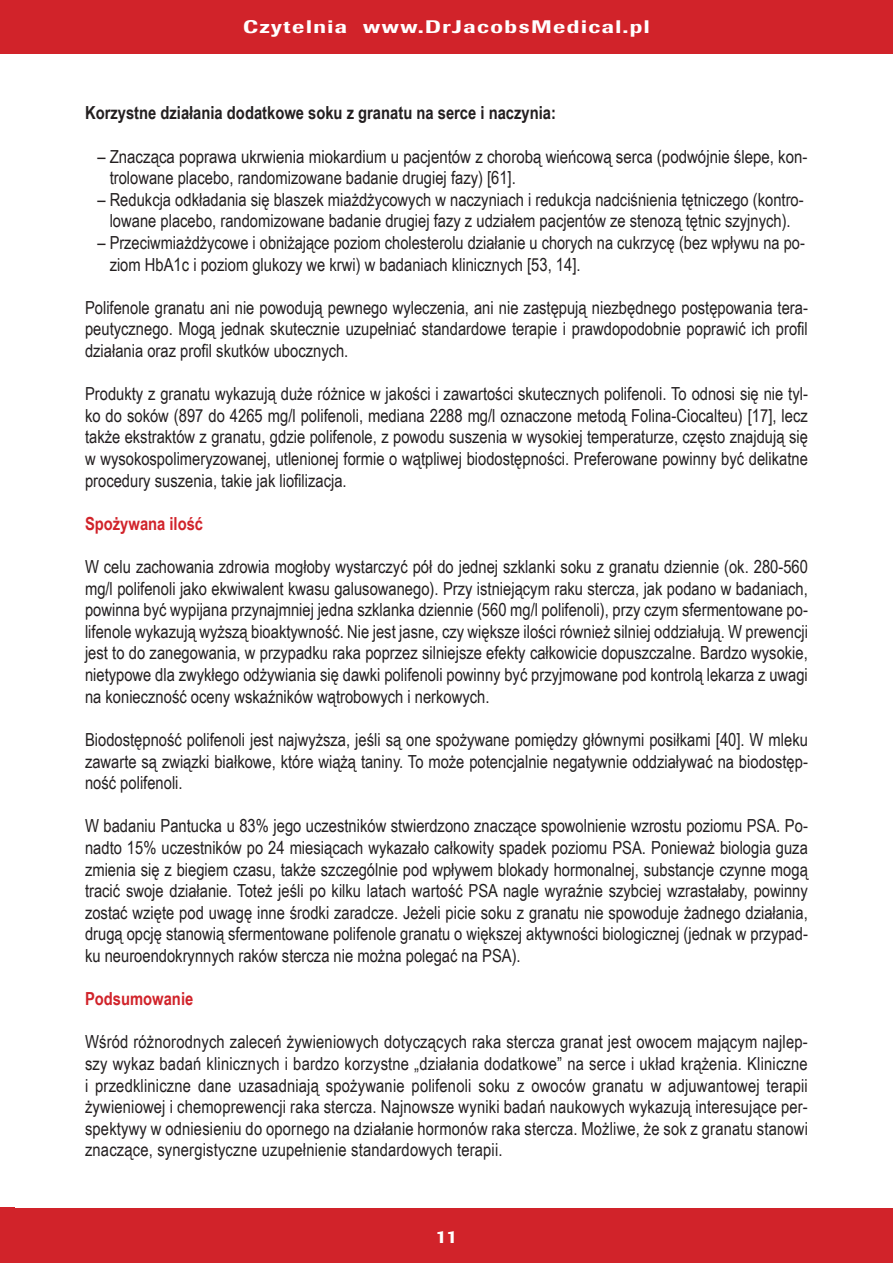
<style>
.page{position:relative;width:893px;height:1263px;background:#fff}
.page>*{position:absolute;margin:0;border:0;box-sizing:border-box;transform-origin:0 0}
.t1{font:18px/21.6px "Arial Narrow";color:#231f20;text-align:justify}
.t2{font:700 18px "Arial Narrow";color:#231f20}
.t3{font:500 18px "Imago";letter-spacing:.07em;color:#fff;scale:1.2 1}
.t4{font:700 18px "Arial Narrow";color:#d1232a}
.t5{font:500 18px "Imago";letter-spacing:.07em;color:#fff}
</style>
<div class="page">
<div style="left:0;top:1207px;width:15px;height:56px;background:#d1232a"></div>
<div style="left:0;top:0;width:893px;height:54px;background:#d1232a"></div>
<div style="left:0;top:1208px;width:893px;height:55px;background:#d1232a"></div>
<p class="t3" style="left:243px;top:16px;width:340px">Czytelnia www.DrJacobsMedical.pl</p>
<p class="t2" style="left:85px;top:99px;width:472px">Korzystne działania dodatkowe soku z granatu na serce i naczynia:</p>
<p class="t1" style="left:110px;top:145px;width:699px;text-indent:-12px">– Znacząca poprawa ukrwienia miokardium u pacjentów z chorobą wieńcową serca (podwójnie ślepe, kon&shy;trolowane placebo, randomizowane badanie drugiej fazy) [61].</p>
<p class="t1" style="left:97px;top:188px;width:708px;text-align:center">– Redukcja odkładania się blaszek miażdżycowych w naczyniach i redukcja nadciśnienia tętniczego (kontro&shy;lowane placebo, randomizowane badanie drugiej fazy z udziałem pacjentów ze stenozą tętnic szyjnych).</p>
<p class="t1" style="left:110px;top:231px;width:697px;text-indent:-12px">– Przeciwmiażdżycowe i obniżające poziom cholesterolu działanie u chorych na cukrzycę (bez wpływu na po&shy;ziom HbA1c i poziom glukozy we krwi) w badaniach klinicznych [53, 14].</p>
<p class="t1" style="left:85px;top:296px;width:724px">Polifenole granatu ani nie powodują pewnego wyleczenia, ani nie zastępują niezbędnego postępowania tera&shy;peutycznego. Mogą jednak skutecznie uzupełniać standardowe terapie i prawdopodobnie poprawić ich profil działania oraz profil skutków ubocznych.</p>
<p class="t1" style="left:85px;top:382px;width:724px">Produkty z granatu wykazują duże różnice w jakości i zawartości skutecznych polifenoli. To odnosi się nie tyl&shy;ko do soków (897 do 4265 mg/l polifenoli, mediana 2288 mg/l oznaczone metodą Folina-Ciocalteu) [17], lecz także ekstraktów z granatu, gdzie polifenole, z powodu suszenia w wysokiej temperaturze, często znajdują się w wysokospolimeryzowanej, utlenionej formie o wątpliwej biodostępności. Preferowane powinny być delikatne procedury suszenia, takie jak liofilizacja.</p>
<p class="t4" style="left:85px;top:510px;width:120px">Spożywana ilość</p>
<p class="t1" style="left:85px;top:555px;width:724px">W celu zachowania zdrowia mogłoby wystarczyć pół do jednej szklanki soku z granatu dziennie (ok. 280-560 mg/l polifenoli jako ekwiwalent kwasu galusowanego). Przy istniejącym raku stercza, jak podano w badaniach, powinna być wypijana przynajmniej jedna szklanka dziennie (560 mg/l polifenoli), przy czym sfermentowane po&shy;lifenole wykazują wyższą bioaktywność. Nie jest jasne, czy większe ilości również silniej oddziałują. W prewencji jest to do zanegowania, w przypadku raka poprzez silniejsze efekty całkowicie dopuszczalne. Bardzo wysokie, nietypowe dla zwykłego odżywiania się dawki polifenoli powinny być przyjmowane pod kontrolą lekarza z uwagi na konieczność oceny wskaźników wątrobowych i nerkowych.</p>
<p class="t1" style="left:85px;top:728px;width:724px">Biodostępność polifenoli jest najwyższa, jeśli są one spożywane pomiędzy głównymi posiłkami [40]. W mleku zawarte są związki białkowe, które wiążą taniny. To może potencjalnie negatywnie oddziaływać na biodostęp&shy;ność polifenoli.</p>
<p class="t1" style="left:85px;top:814px;width:724px">W badaniu Pantucka u 83% jego uczestników stwierdzono znaczące spowolnienie wzrostu poziomu PSA. Po&shy;nadto 15% uczestników po 24 miesiącach wykazało całkowity spadek poziomu PSA. Ponieważ biologia guza zmienia się z biegiem czasu, także szczególnie pod wpływem blokady hormonalnej, substancje czynne mogą tracić swoje działanie. Toteż jeśli po kilku latach wartość PSA nagle wyraźnie szybciej wzrastałaby, powinny zostać wzięte pod uwagę inne środki zaradcze. Jeżeli picie soku z granatu nie spowoduje żadnego działania, drugą opcję stanowią sfermentowane polifenole granatu o większej aktywności biologicznej (jednak w przypad&shy;ku neuroendokrynnych raków stercza nie można polegać na PSA).</p>
<p class="t4" style="left:85px;top:985px;width:110px">Podsumowanie</p>
<p class="t1" style="left:85px;top:1030px;width:724px">Wśród różnorodnych zaleceń żywieniowych dotyczących raka stercza granat jest owocem mającym najlep&shy;szy wykaz badań klinicznych i bardzo korzystne „działania dodatkowe” na serce i układ krążenia. Kliniczne i przedkliniczne dane uzasadniają spożywanie polifenoli soku z owoców granatu w adjuwantowej terapii żywieniowej i chemoprewencji raka stercza. Najnowsze wyniki badań naukowych wykazują interesujące per&shy;spektywy w odniesieniu do opornego na działanie hormonów raka stercza. Możliwe, że sok z granatu stanowi znaczące, synergistyczne uzupełnienie standardowych terapii.</p>
<p class="t5" style="left:436px;top:1226px;width:22px">11</p>
</div>
